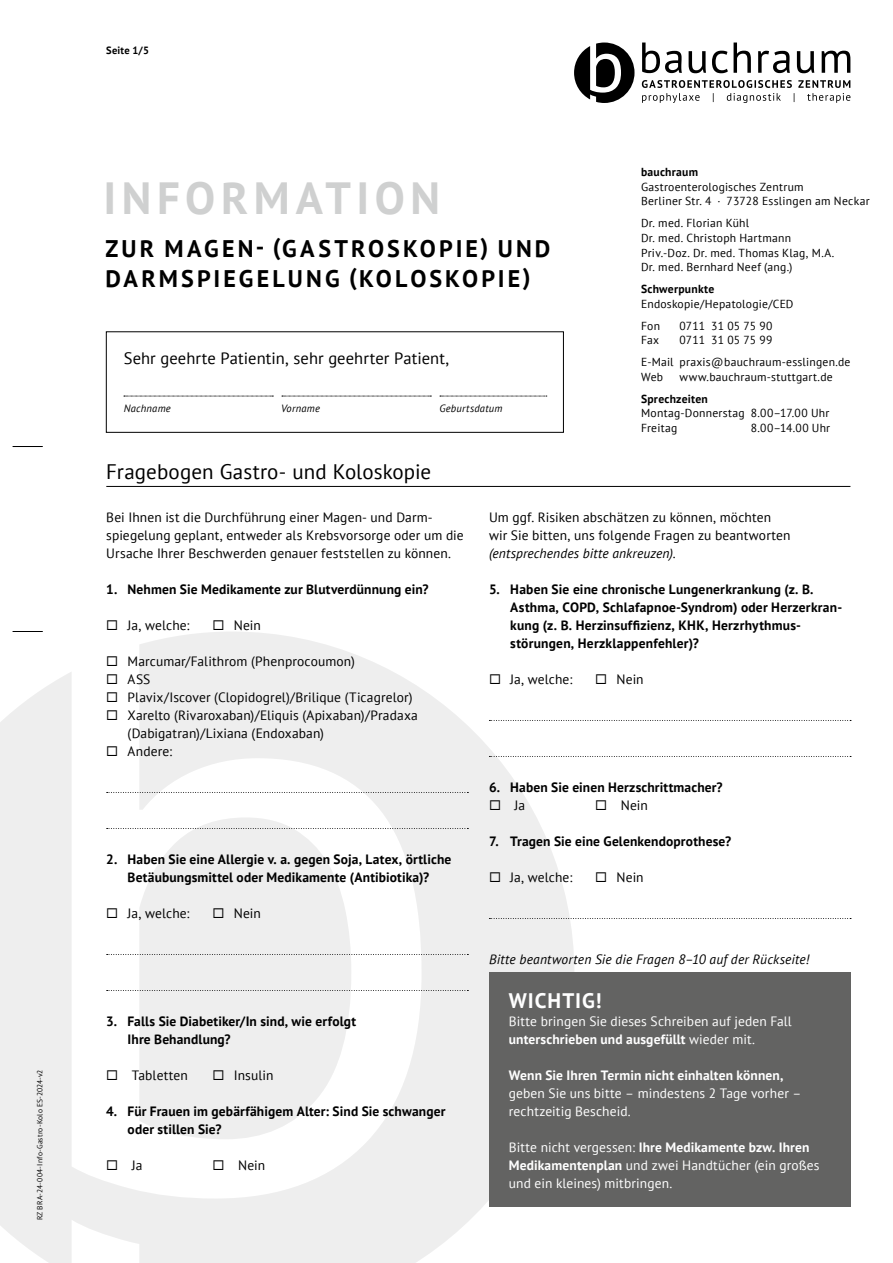
<style>
.page{position:relative;width:893px;height:1263px;background:#fff}
.page>*{position:absolute;margin:0;border:0;box-sizing:border-box;transform-origin:0 0}
.t1{font:700 45px "PT Sans";letter-spacing:.125em;color:#cfd0d0}
.t2{font:700 24px/30px "PT Sans";letter-spacing:.13em;color:#000}
.t3{font:21px "PT Sans";letter-spacing:.005em;color:#000}
.t4{font:700 21px "PT Sans";letter-spacing:.045em;color:#fff}
.t5{font:16.5px "PT Sans";letter-spacing:.005em;color:#000}
.t6{font:13.5px/18px "PT Sans";letter-spacing:.01em;color:#000}
.t7{font:700 13.5px/18px "PT Sans";letter-spacing:.01em;color:#000}
.t8{font:13.5px/18px "PT Sans";letter-spacing:.01em;color:#fff}
.t9{font:italic 13.5px "PT Sans";letter-spacing:.015em;color:#000}
.t10{font:700 13.5px "PT Sans";letter-spacing:.01em;color:#fff}
.t11{font:11.7px/14.5px "PT Sans";letter-spacing:.02em;color:#000}
.t12{font:700 11.7px "PT Sans";letter-spacing:.02em;color:#000}
.t13{font:italic 10.5px "PT Sans";letter-spacing:.025em;color:#000}
.t14{font:700 10.5px "PT Sans";letter-spacing:.015em;color:#000}
.t15{font:7.5px "PT Sans";letter-spacing:.025em;color:#000}
.s1{font-style:italic}
.s2{font-weight:700}
</style>
<div class="page">
<svg style="left:0;top:631px;width:574px;height:632px;fill:#eee"></svg>
<svg style="left:642px;top:43px;width:208px;height:30px"></svg>
<svg style="left:642px;top:80px;width:208px;height:23px"></svg>
<svg style="left:574px;top:43px;width:60px;height:60px"></svg>
<hr style="left:13px;top:631px;width:30px;height:1px;background:#000">
<hr style="left:13px;top:446px;width:30px;height:1px;background:#000">
<div style="left:106px;top:331px;width:458px;height:102px;border:1px solid #000"></div>
<svg style="left:124px;top:396px;width:149px;height:1px"></svg>
<svg style="left:282px;top:396px;width:149px;height:1px"></svg>
<svg style="left:440px;top:396px;width:107px;height:1px"></svg>
<hr style="left:106px;top:486px;width:744px;height:1px;background:#000">
<div style="left:489px;top:972px;width:361px;height:234px;background:#636362"></div>
<svg style="left:107px;top:792px;width:361px;height:1px"></svg>
<svg style="left:107px;top:828px;width:361px;height:1px"></svg>
<svg style="left:107px;top:954px;width:361px;height:1px"></svg>
<svg style="left:107px;top:990px;width:361px;height:1px"></svg>
<svg style="left:489px;top:720px;width:362px;height:1px"></svg>
<svg style="left:489px;top:756px;width:362px;height:1px"></svg>
<svg style="left:489px;top:918px;width:362px;height:1px"></svg>
<p class="t15" style="left:35px;top:1220px;width:152px;rotate:-90deg">RZ BRA-24-004-Info-Gastro-Kolo ES-2024-v2</p>
<p class="t14" style="left:106px;top:43px;width:44px">Seite 1/5</p>
<h1 class="t1" style="left:103px;top:169px;width:338px">INFORMATION</h1>
<h2 class="t2" style="left:106px;top:233px;width:446px">ZUR MAGEN- (GASTROSKOPIE) UND<br>DARMSPIEGELUNG (KOLOSKOPIE)</h2>
<p class="t5" style="left:124px;top:347px;width:327px">Sehr geehrte Patientin, sehr geehrter Patient,</p>
<p class="t13" style="left:124px;top:401px;width:49px">Nachname</p>
<p class="t13" style="left:281px;top:401px;width:41px">Vorname</p>
<p class="t13" style="left:439px;top:401px;width:65px">Geburtsdatum</p>
<h3 class="t3" style="left:106px;top:458px;width:326px">Fragebogen Gastro- und Koloskopie</h3>
<p class="t12" style="left:641px;top:164px;width:58px">bauchraum</p>
<p class="t11" style="left:641px;top:179px;width:230px">Gastroenterologisches Zentrum<br>Berliner Str. 4 · 73728 Esslingen am Neckar</p>
<p class="t11" style="left:641px;top:216px;width:195px">Dr. med. Florian Kühl<br>Dr. med. Christoph Hartmann<br>Priv.-Doz. Dr. med. Thomas Klag, M.A.<br>Dr. med. Bernhard Neef (ang.)</p>
<p class="t12" style="left:641px;top:281px;width:75px">Schwerpunkte</p>
<p class="t11" style="left:641px;top:292px;width:154px;line-height:21.9px">Endoskopie/Hepatologie/CED<br>Fon</p>
<p class="t11" style="left:679px;top:318px;width:94px">0711 31 05 75 90</p>
<p class="t11" style="left:641px;top:329px;width:211px;line-height:21.9px;text-indent:38px">0711 31 05 75 99<br>E-Mail praxis@bauchraum-esslingen.de</p>
<p class="t11" style="left:641px;top:369px;width:24px">Web</p>
<p class="t11" style="left:679px;top:369px;width:155px">www.bauchraum-stuttgart.de</p>
<p class="t12" style="left:641px;top:391px;width:68px">Sprechzeiten</p>
<p class="t11" style="left:641px;top:406px;width:190px">Montag-Donnerstag 8.00–17.00 Uhr<br>Freitag</p>
<p class="t11" style="left:641px;top:333px;width:20px">Fax</p>
<p class="t11" style="left:751px;top:420px;width:81px">8.00–14.00 Uhr</p>
<p class="t6" style="left:106px;top:508px;width:359px">Bei Ihnen ist die Durchführung einer Magen- und Darm&shy;spiegelung geplant, entweder als Krebsvorsorge oder um die<br>Ursache Ihrer Beschwerden genauer feststellen zu können.</p>
<p class="t6" style="left:489px;top:508px;width:303px">Um ggf. Risiken abschätzen zu können, möchten wir Sie bitten, uns folgende Fragen zu beantworten <span class="s1">(entsprechendes bitte ankreuzen)</span>.</p>
<p class="t7" style="left:106px;top:580px;width:324px">1. Nehmen Sie Medikamente zur Blutverdünnung ein?</p>
<p class="t6" style="left:106px;top:616px;width:85px">◻ Ja, welche:</p>
<p class="t6" style="left:213px;top:616px;width:50px">◻ Nein</p>
<p class="t6" style="left:106px;top:652px;width:250px">◻ Marcumar/Falithrom (Phenprocoumon)</p>
<p class="t6" style="left:106px;top:670px;width:46px">◻ ASS</p>
<p class="t6" style="left:106px;top:688px;width:308px">◻ Plavix/Iscover (Clopidogrel)/Brilique (Ticagrelor)</p>
<p class="t6" style="left:128px;top:706px;width:292px;text-indent:-21px">◻ Xarelto (Rivaroxaban)/Eliquis (Apixaban)/Pradaxa (Dabigatran)/Lixiana (Endoxaban)</p>
<p class="t6" style="left:106px;top:742px;width:67px">◻ Andere:</p>
<p class="t7" style="left:106px;top:850px;width:347px;text-align:center">2. Haben Sie eine Allergie v. a. gegen Soja, Latex, örtliche<br>Betäubungsmittel oder Medikamente (Antibiotika)?</p>
<p class="t6" style="left:106px;top:904px;width:85px">◻ Ja, welche:</p>
<p class="t6" style="left:213px;top:904px;width:50px">◻ Nein</p>
<p class="t7" style="left:128px;top:1012px;width:230px;text-indent:-21px">3. Falls Sie Diabetiker/In sind, wie erfolgt<br>Ihre Behandlung?</p>
<p class="t6" style="left:106px;top:1066px;width:83px">◻ Tabletten</p>
<p class="t6" style="left:213px;top:1066px;width:62px">◻ Insulin</p>
<p class="t7" style="left:128px;top:1102px;width:319px;text-indent:-21px">4. Für Frauen im gebärfähigem Alter: Sind Sie schwanger oder stillen Sie?</p>
<p class="t6" style="left:106px;top:1156px;width:38px">◻ Ja</p>
<p class="t6" style="left:213px;top:1156px;width:54px">◻ Nein</p>
<p class="t7" style="left:510px;top:580px;width:333px;text-indent:-21px">5. Haben Sie eine chronische Lungenerkrankung (z. B.<br>Asthma, COPD, Schlafapnoe-Syndrom) oder Herzerkran&shy;kung (z. B. Herzinsuffizienz, KHK, Herzrhythmus&shy;störungen, Herzklappenfehler)?</p>
<p class="t6" style="left:489px;top:670px;width:85px">◻ Ja, welche:</p>
<p class="t6" style="left:595px;top:670px;width:50px">◻ Nein</p>
<p class="t7" style="left:489px;top:778px;width:235px">6. Haben Sie einen Herzschrittmacher?</p>
<p class="t6" style="left:489px;top:796px;width:38px">◻ Ja</p>
<p class="t6" style="left:595px;top:796px;width:54px">◻ Nein</p>
<p class="t7" style="left:489px;top:832px;width:244px">7. Tragen Sie eine Gelenkendoprothese?</p>
<p class="t6" style="left:489px;top:868px;width:85px">◻ Ja, welche:</p>
<p class="t6" style="left:595px;top:868px;width:50px">◻ Nein</p>
<p class="t9" style="left:489px;top:950px;width:322px">Bitte beantworten Sie die Fragen 8–10 auf der Rückseite!</p>
<h3 class="t4" style="left:509px;top:987px;width:94px">WICHTIG!</h3>
<p class="t8" style="left:509px;top:1012px;width:285px">Bitte bringen Sie dieses Schreiben auf jeden Fall <span class="s2">unterschrieben und ausgefüllt</span> wieder mit.</p>
<p class="t10" style="left:509px;top:1066px;width:276px">Wenn Sie Ihren Termin nicht einhalten können,</p>
<p class="t8" style="left:509px;top:1084px;width:294px">geben Sie uns bitte – mindestens 2 Tage vorher – rechtzeitig Bescheid.</p>
<p class="t8" style="left:509px;top:1138px;width:312px">Bitte nicht vergessen: <span class="s2">Ihre Medikamente bzw. Ihren<br>Medikamentenplan</span> und zwei Handtücher (ein großes und ein kleines) mitbringen.</p>
</div>
